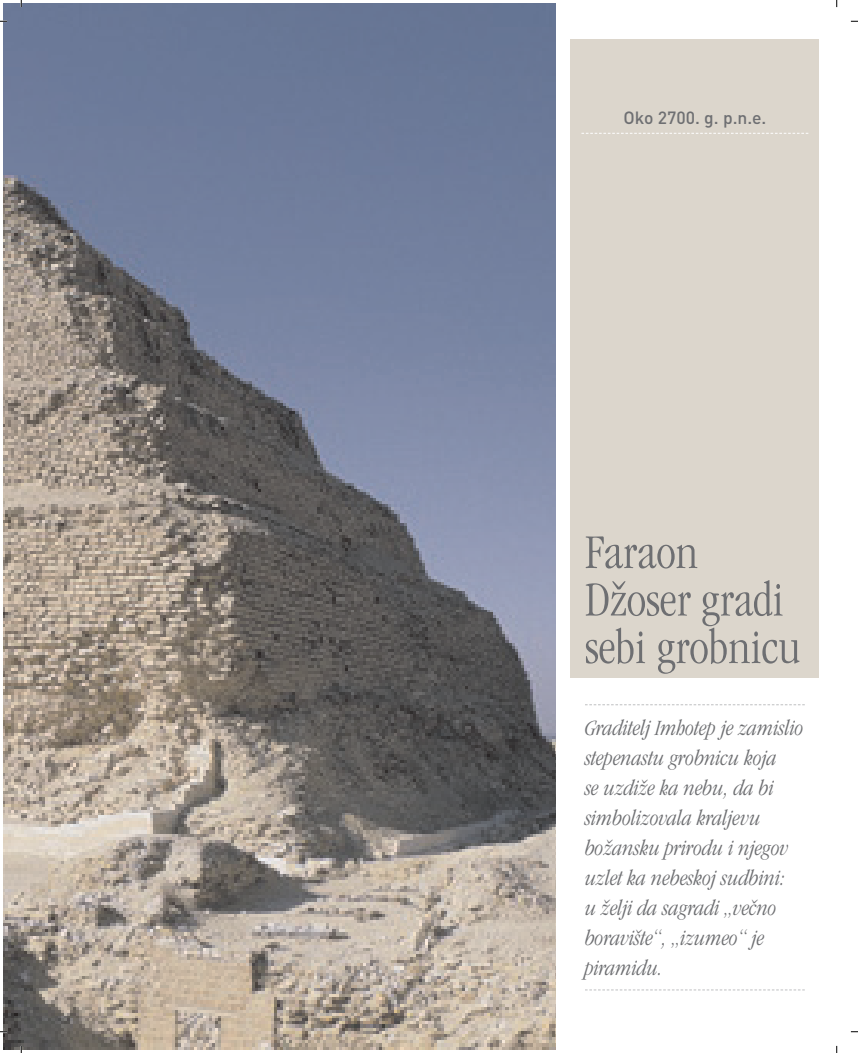
<style>
.page{position:relative;width:858px;height:1053px;background:#fff}
.page>*{position:absolute;margin:0;border:0;box-sizing:border-box;transform-origin:0 0}
.t1{font:300 condensed 50px/47.5px "ITC Garamond Std";color:#6e6f72}
.t2{font:italic 300 condensed 22.5px/30px "ITC Garamond Std";color:#6e6f72}
.t3{font:500 17.5px "DIN";color:#6e6f72}
</style>
<div class="page">
<div style="left:570px;top:39px;width:249px;height:638px;background:#dcd6cc"></div>
<svg style="left:581px;top:133px;width:227px;height:1px"></svg>
<svg style="left:585px;top:704px;width:219px;height:1px"></svg>
<svg style="left:585px;top:989px;width:219px;height:1px"></svg>
<img style="left:4px;top:4px;width:551px;height:1045px">
<svg style="left:0;top:20px;width:7px;height:2px"></svg>
<svg style="left:850px;top:20px;width:7px;height:2px"></svg>
<svg style="left:20px;top:0;width:2px;height:7px"></svg>
<svg style="left:20px;top:1045px;width:2px;height:7px"></svg>
<p class="t3" style="left:623px;top:111px;width:145px">Oko 2700. g. p.n.e.</p>
<h1 class="t1" style="left:585px;top:532px;width:217px">Faraon<br>Džoser gradi sebi grobnicu</h1>
<p class="t2" style="left:585px;top:714px;width:220px">Gra di telj Im ho tep je za mislio ste pe na stu grob ni cu ko ja<br>se uz di že ka ne bu, da bi simbo li zo va la kra lje vu<br>bo žan sku pri ro du i nje gov uz let ka ne be skoj sud bi ni:<br>u že lji da sa gra di „več no<br>bo ra vi šte“, „iz u meo“ je<br>pi rami du.</p>
</div>
